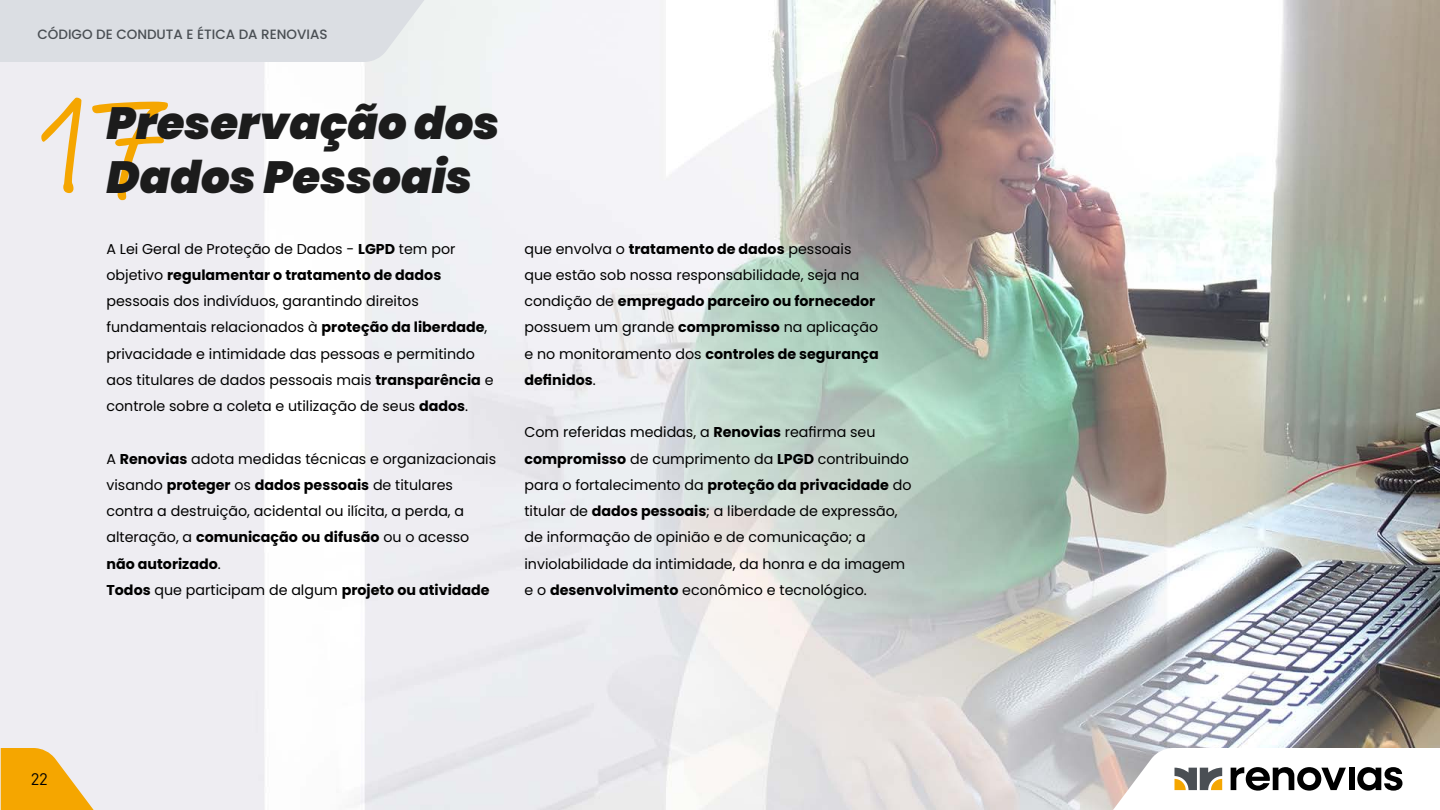
<style>
.page{position:relative;width:1440px;height:810px;background:#fff}
.page>*{position:absolute;margin:0;border:0;box-sizing:border-box;transform-origin:0 0}
.t1{font:141.75px "Marydale";color:#f5a600}
.t2{font:italic 900 45px/54px "Poppins";color:#1c1c1c}
.t3{font:16.5px "DIN Pro";color:#000}
.t4{font:14.25px/26.2px "Poppins";color:#000}
.t5{font:500 13.5px "Poppins";color:#4a4f54}
.s1{font-weight:700}
</style>
<div class="page">
<img style="left:0;top:1px;width:1440px;height:809px">
<svg style="left:1px;top:748px;width:93px;height:62px"></svg>
<svg style="left:1113px;top:748px;width:327px;height:62px"></svg>
<div style="left:0;top:0;width:424px;height:62px;background:#dbdee3"></div>
<p class="t5" style="left:38px;top:27px;width:292px">CÓDIGO DE CONDUTA E ÉTICA DA RENOVIAS</p>
<h1 class="t1" style="left:38px;top:59px;width:136px">17</h1>
<h2 class="t2" style="left:106px;top:96px;width:395px">Preservação dos<br>Dados Pessoais</h2>
<p class="t4" style="left:106px;top:236px;width:389px">A Lei Geral de Proteção de Dados - <span class="s1">LGPD</span> tem por objetivo <span class="s1">regulamentar o tratamento de dados </span>pessoais dos indivíduos, garantindo direitos fundamentais relacionados à <span class="s1">proteção da liberdade</span>, privacidade e intimidade das pessoas e permitindo aos titulares de dados pessoais mais <span class="s1">transparência</span> e controle sobre a coleta e utilização de seus <span class="s1">dados</span>.</p>
<p class="t4" style="left:106px;top:446px;width:391px">A <span class="s1">Renovias</span> adota medidas técnicas e organizacionais visando <span class="s1">proteger</span> os <span class="s1">dados pessoais</span> de titulares contra a destruição, acidental ou ilícita, a perda, a alteração, a <span class="s1">comunicação ou difusão</span> ou o acesso <span class="s1">não autorizado</span>.<br><span class="s1">Todos</span> que participam de algum <span class="s1">projeto ou atividade</span></p>
<p class="t4" style="left:524px;top:236px;width:356px">que envolva o <span class="s1">tratamento de dados</span> pessoais que estão sob nossa responsabilidade, seja na condição de <span class="s1">empregado parceiro ou fornecedor </span>possuem um grande <span class="s1">compromisso</span> na aplicação e no monitoramento dos <span class="s1">controles de segurança definidos</span>.</p>
<p class="t4" style="left:524px;top:419px;width:389px">Com referidas medidas, a <span class="s1">Renovias</span> reafirma seu <span class="s1">compromisso</span> de cumprimento da <span class="s1">LPGD</span> contribuindo para o fortalecimento da <span class="s1">proteção da privacidade</span> do titular de <span class="s1">dados pessoais</span>; a liberdade de expressão, de informação de opinião e de comunicação; a inviolabilidade da intimidade, da honra e da imagem e o <span class="s1">desenvolvimento</span> econômico e tecnológico.</p>
<p class="t3" style="left:31px;top:766px;width:19px">22</p>
</div>
